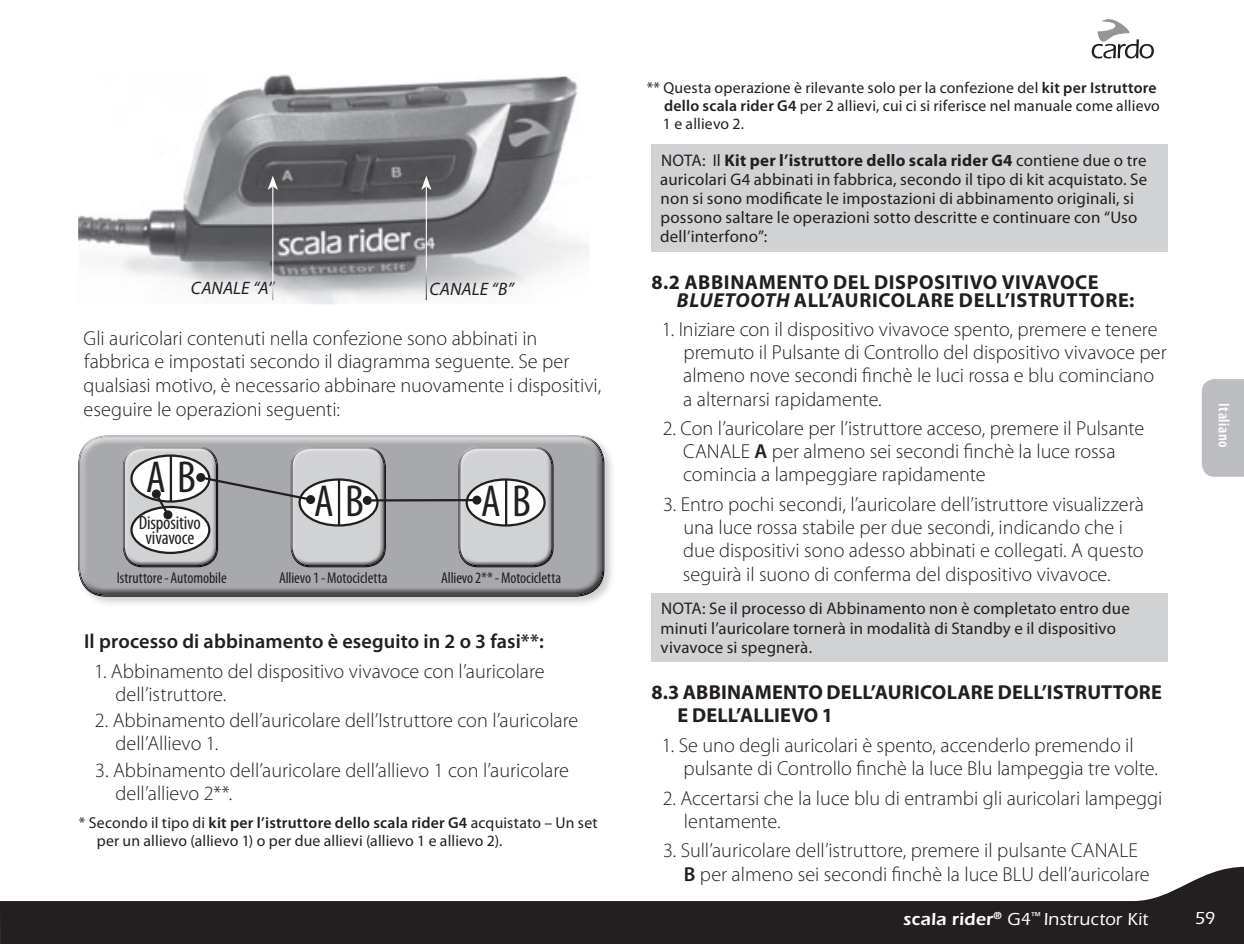
<style>
.page{position:relative;width:1244px;height:944px;background:#fff}
.page>*{position:absolute;margin:0;border:0;box-sizing:border-box;transform-origin:0 0}
.t1{font:condensed 45px "Myriad Pro";color:#231f20}
.Indented_Numbered_Te{font:300 20.25px/23.2px "Myriad Pro";color:#231f20}
.PRIMARY_Body_Text{font:300 20.25px/23.6px "Myriad Pro";color:#231f20}
.Subheads{font:700 20.25px/18px "Myriad Pro";letter-spacing:.015em;color:#231f20}
.PRIMARY_Body_Text-2{font:600 20.25px "Myriad Pro";letter-spacing:.005em;color:#231f20}
.t2{font:condensed 19.12px/14.6px "Myriad Pro";letter-spacing:-.01em;color:#231f20;text-align:center}
.t3{font:500 18px "Itc Eras";letter-spacing:.015em;color:#fff}
.t4{font:italic 18px "Myriad Pro";color:#231f20}
.TABLE_Text{font:16.88px/19.1px "Myriad Pro";letter-spacing:.01em;color:#231f20}
.Footnotes{font:15.75px/18px "Myriad Pro";letter-spacing:.01em;color:#231f20}
.t5{font:condensed 15.75px "Myriad Pro";letter-spacing:-.005em;color:#231f20}
.t6{font:600 condensed 15.75px "Myriad Pro";letter-spacing:.035em;color:#fff}
.s1{font-weight:600}
.s2{font-weight:700}
.s3{font-style:italic}
</style>
<div class="page">
<svg style="left:1091px;top:19px;width:63px;height:40px"></svg>
<svg style="left:0;top:867px;width:1244px;height:77px;fill:#231f20"></svg>
<div style="left:1202px;top:379px;width:42px;height:98px;background:#bcbdc0"></div>
<img style="left:78px;top:74px;width:511px;height:230px">
<hr style="left:426px;top:186px;width:1px;height:114px;background:#fff">
<svg style="left:421px;top:176px;width:10px;height:14px"></svg>
<hr style="left:272px;top:186px;width:1px;height:114px;background:#fff">
<svg style="left:268px;top:176px;width:10px;height:14px"></svg>
<div style="left:76px;top:433px;width:540px;height:175px;background:#231f20;opacity:.22"></div>
<div style="left:76px;top:432px;width:531px;height:149px;background:#fff;opacity:.8"></div>
<div style="left:76px;top:442px;width:531px;height:156px;background:#231f20;opacity:.75"></div>
<div style="left:122px;top:443px;width:98px;height:118px;background:#a8a9ad"></div>
<div style="left:122px;top:451px;width:99px;height:118px;background:#231f20;opacity:.75"></div>
<div style="left:290px;top:443px;width:98px;height:118px;background:#a8a9ad"></div>
<div style="left:290px;top:451px;width:99px;height:118px;background:#231f20;opacity:.75"></div>
<div style="left:458px;top:443px;width:97px;height:118px;background:#fff;opacity:.75"></div>
<div style="left:458px;top:451px;width:99px;height:118px;background:#231f20;opacity:.75"></div>
<div style="left:467px;top:480px;width:77px;height:45px;background:#fff;border-radius:50%"></div>
<div style="left:466px;top:478px;width:80px;height:49px;border:2px solid #231f20;border-radius:50%"></div>
<hr style="left:505px;top:481px;width:2px;height:44px;background:#231f20">
<svg style="left:123px;top:446px;width:263px;height:121px;background:#bcbcbe"></svg>
<div style="left:196px;top:473px;width:9px;height:9px;background:#231f20;border-radius:50%"></div>
<div style="left:306px;top:495px;width:9px;height:9px;background:#231f20;border-radius:50%"></div>
<hr style="left:367px;top:499px;width:110px;height:3px;background:#231f20">
<div style="left:363px;top:496px;width:9px;height:9px;background:#231f20;border-radius:50%"></div>
<div style="left:472px;top:496px;width:9px;height:9px;background:#231f20;border-radius:50%"></div>
<div style="left:651px;top:144px;width:516px;height:107px;background:#d1d2d4"></div>
<div style="left:651px;top:593px;width:516px;height:69px;background:#d1d2d4"></div>
<p class="t4" style="left:191px;top:277px;width:85px">CANALE “A”</p>
<p class="t4" style="left:429px;top:277px;width:86px">CANALE “B”</p>
<p class="PRIMARY_Body_Text" style="left:84px;top:326px;width:519px">Gli auricolari contenuti nella confezione sono abbinati in fabbrica e impostati secondo il diagramma seguente. Se per qualsiasi motivo, è necessario abbinare nuovamente i dispositivi, eseguire le operazioni seguenti:</p>
<p class="t1" style="left:146px;top:450px;width:51px">A B</p>
<p class="t2" style="left:139px;top:516px;width:63px">Dispositivo vivavoce</p>
<p class="t1" style="left:314px;top:474px;width:51px">A B</p>
<p class="t1" style="left:481px;top:474px;width:51px">A B</p>
<p class="t5" style="left:117px;top:568px;width:111px">Istruttore - Automobile</p>
<p class="t5" style="left:279px;top:568px;width:110px">Allievo 1 - Motocicletta</p>
<p class="t5" style="left:441px;top:568px;width:122px">Allievo 2** - Motocicletta</p>
<p class="PRIMARY_Body_Text-2" style="left:84px;top:628px;width:461px">Il processo di abbinamento è eseguito in 2 o 3 fasi**:</p>
<p class="Indented_Numbered_Te" style="left:115px;top:659px;width:431px;text-indent:-21px">1. Abbinamento del dispositivo vivavoce con l’auricolare dell’istruttore.</p>
<p class="Indented_Numbered_Te" style="left:115px;top:709px;width:464px;text-indent:-21px">2. Abbinamento dell’auricolare dell’Istruttore con l’auricolare dell’Allievo 1.</p>
<p class="Indented_Numbered_Te" style="left:115px;top:758px;width:455px;text-indent:-20px">3. Abbinamento dell’auricolare dell’allievo 1 con l’auricolare dell’allievo 2**.</p>
<p class="Footnotes" style="left:97px;top:813px;width:502px;text-indent:-18px">* Secondo il tipo di <span class="s1">kit per l’istruttore dello scala rider G4</span> acquistato – Un set per un allievo (allievo 1) o per due allievi (allievo 1 e allievo 2).</p>
<p class="Footnotes" style="left:663px;top:78px;width:498px;text-indent:-16px">** Questa operazione è rilevante solo per la confezione del <span class="s1">kit per Istruttore dello scala rider G4</span> per 2 allievi, cui ci si riferisce nel manuale come allievo<br>1 e allievo 2.</p>
<p class="TABLE_Text" style="left:660px;top:150px;width:488px">NOTA: Il <span class="s2">Kit per l’istruttore dello scala rider G4</span> contiene due o tre auricolari G4 abbinati in fabbrica, secondo il tipo di kit acquistato. Se non si sono modificate le impostazioni di abbinamento originali, si possono saltare le operazioni sotto descritte e continuare con “Uso dell’interfono”:</p>
<p class="Subheads" style="left:677px;top:272px;width:459px;text-indent:-25px">8.2 ABBINAMENTO DEL DISPOSITIVO VIVAVOCE<br><span class="s3">BLUETOOTH</span> ALL’AURICOLARE DELL’ISTRUTTORE:</p>
<p class="Indented_Numbered_Te" style="left:683px;top:318px;width:485px;text-indent:-21px">1. Iniziare con il dispositivo vivavoce spento, premere e tenere premuto il Pulsante di Controllo del dispositivo vivavoce per almeno nove secondi finchè le luci rossa e blu cominciano a alternarsi rapidamente.</p>
<p class="Indented_Numbered_Te" style="left:683px;top:417px;width:462px;text-indent:-21px">2. Con l’auricolare per l’istruttore acceso, premere il Pulsante<br>CANALE <span class="s1">A</span> per almeno sei secondi finchè la luce rossa comincia a lampeggiare rapidamente</p>
<p class="Indented_Numbered_Te" style="left:683px;top:492px;width:463px;text-indent:-20px">3. Entro pochi secondi, l’auricolare dell’istruttore visualizzerà una luce rossa stabile per due secondi, indicando che i due dispositivi sono adesso abbinati e collegati. A questo seguirà il suono di conferma del dispositivo vivavoce.</p>
<p class="TABLE_Text" style="left:660px;top:599px;width:471px">NOTA: Se il processo di Abbinamento non è completato entro due minuti l’auricolare tornerà in modalità di Standby e il dispositivo vivavoce si spegnerà.</p>
<p class="Subheads" style="left:677px;top:679px;width:486px;line-height:23.6px;text-indent:-26px">8.3 ABBINAMENTO DELL’AURICOLARE DELL’ISTRUTTORE<br>E DELL’ALLIEVO 1</p>
<p class="Indented_Numbered_Te" style="left:683px;top:733px;width:476px;text-indent:-22px">1. Se uno degli auricolari è spento, accenderlo premendo il pulsante di Controllo finchè la luce Blu lampeggia tre volte.</p>
<p class="Indented_Numbered_Te" style="left:684px;top:786px;width:480px;text-indent:-21px">2. Accertarsi che la luce blu di entrambi gli auricolari lampeggi lentamente.</p>
<p class="Indented_Numbered_Te" style="left:684px;top:839px;width:467px;text-indent:-21px">3. Sull’auricolare dell’istruttore, premere il pulsante CANALE<br><span class="s1">B</span> per almeno sei secondi finchè la luce BLU dell’auricolare</p>
<p class="t3" style="left:903px;top:909px;width:246px"><span class="s1">scala rider</span><sup>®</sup> G4<sup>™</sup> Instructor Kit</p>
<p class="t3" style="left:1195px;top:908px;width:22px">59</p>
<p class="t6" style="left:1233px;top:403px;width:46px;rotate:90deg">Italiano</p>
</div>
